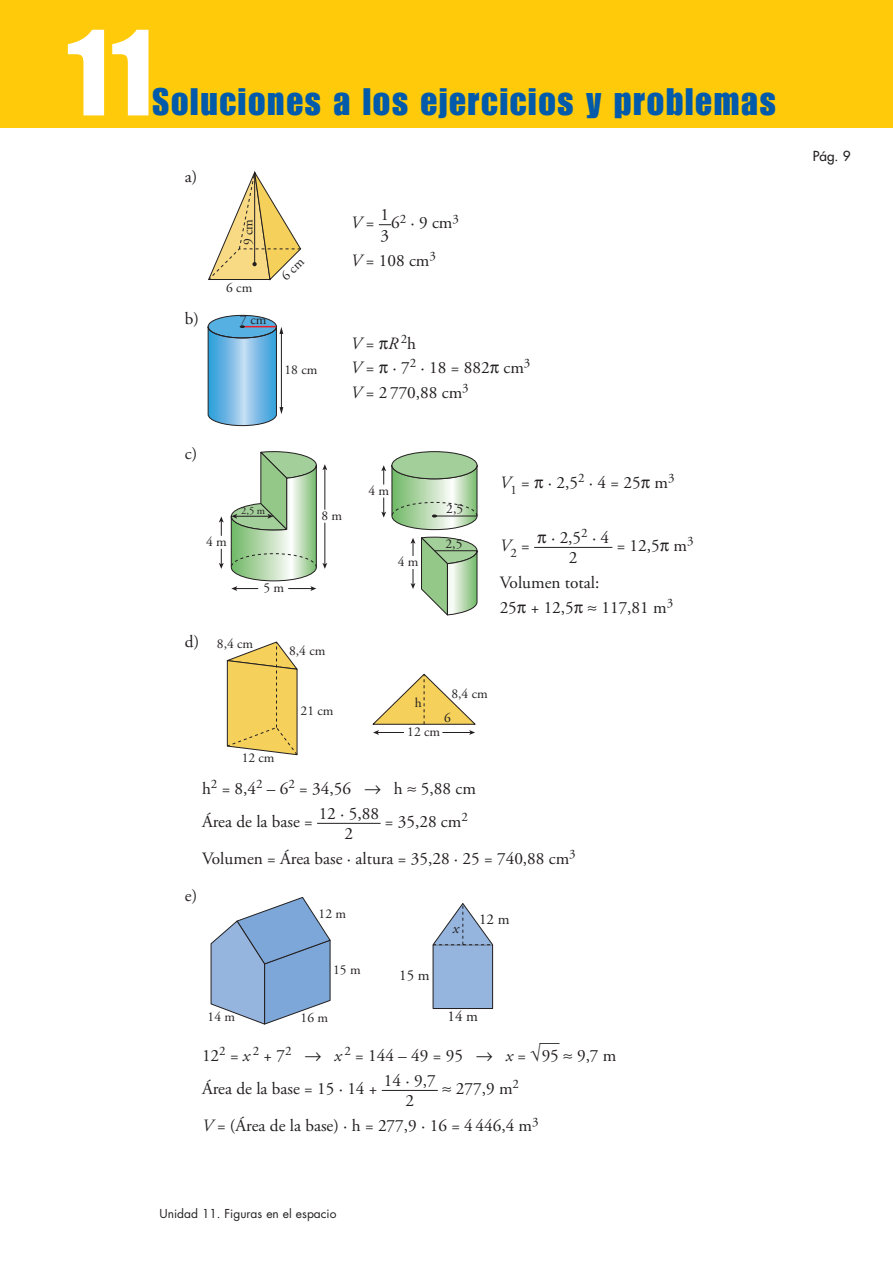
<style>
.page{position:relative;width:893px;height:1263px;background:#fff}
.page>*{position:absolute;margin:0;border:0;box-sizing:border-box;transform-origin:0 0}
.t1{font:120px "Impact";color:#fff}
.t2{font:37.5px "Impact";letter-spacing:.05em;color:#015aaa}
.t3{font:17.25px/20.2px "Adobe Garamond";color:#231f20}
.t4{font:italic 17.25px "Adobe Garamond";color:#231f20}
.t5{font:17.25px "Adobe Garamond";color:#231f20;scale:1.15 1}
.t6{font:15px "Adobe Garamond";color:#231f20}
.t7{font:italic 15px "Adobe Garamond";color:#231f20}
.t8{font:13.5px "Adobe Garamond";color:#231f20}
.t9{font:13.5px "Futura";color:#231f20}
.t10{font:12px "Futura";color:#231f20}
.t11{font:10.5px "Adobe Garamond";color:#231f20}
.s1{font-style:italic}
.s2{font-family:"Anaya Math 1"}
.s3{font-style:normal}
.s4{font-family:"Anaya Math 1";font-size:19.5px}
</style>
<div class="page">
<div style="left:0;top:0;width:893px;height:128px;background:#feca0a"></div>
<hr style="left:382px;top:1090px;width:56px;height:1px;background:#231f20">
<div style="left:433px;top:945px;width:60px;height:64px;background:#95b5de"></div>
<div style="left:433px;top:944px;width:60px;height:65px;border:1px solid #231f20"></div>
<svg style="left:432px;top:903px;width:62px;height:43px"></svg>
<svg style="left:210px;top:897px;width:121px;height:128px"></svg>
<hr style="left:317px;top:823px;width:64px;height:1px;background:#231f20">
<svg style="left:226px;top:641px;width:72px;height:115px;background:#eacd71"></svg>
<svg style="left:372px;top:674px;width:104px;height:61px"></svg>
<div style="left:392px;top:452px;width:85px;height:27px;background:#a3cf9a;border-radius:50%"></div>
<div style="left:392px;top:451px;width:85px;height:28px;border:1px solid #231f20;border-radius:50%"></div>
<svg style="left:219px;top:517px;width:5px;height:19px"></svg>
<svg style="left:219px;top:549px;width:5px;height:20px"></svg>
<svg style="left:230px;top:451px;width:97px;height:140px"></svg>
<svg style="left:381px;top:465px;width:97px;height:65px"></svg>
<svg style="left:411px;top:537px;width:66px;height:79px"></svg>
<hr style="left:534px;top:547px;width:78px;height:1px;background:#231f20">
<div style="left:208px;top:315px;width:68px;height:23px;background:#57b0e2;border-radius:50%"></div>
<div style="left:208px;top:315px;width:69px;height:23px;border:1px solid #231f20;border-radius:50%"></div>
<svg style="left:208px;top:325px;width:75px;height:101px;background:#79b5da"></svg>
<svg style="left:379px;top:224px;width:12px;height:1px"></svg>
<svg style="left:208px;top:171px;width:94px;height:110px"></svg>
<h1 class="t1" style="left:64px;top:30px;width:90px">11</h1>
<h2 class="t2" style="left:153px;top:89px;width:625px">Soluciones a los ejercicios y problemas</h2>
<p class="t3" style="left:185px;top:168px;width:14px">a)</p>
<p class="t3" style="left:185px;top:310px;width:16px">b)</p>
<p class="t8" style="left:243px;top:245px;width:28px;rotate:-90deg">9 cm</p>
<p class="t8" style="left:226px;top:282px;width:28px">6 cm</p>
<p class="t8" style="left:240px;top:314px;width:28px">7 cm</p>
<p class="t8" style="left:285px;top:364px;width:34px">18 cm</p>
<p class="t3" style="left:381px;top:206px;width:10px">1<br>3</p>
<p class="t3" style="left:351px;top:206px;width:110px;line-height:37.2px"><span class="s1">V</span> = 6<sup>2</sup> · 9 cm<sup>3<br></sup><span class="s1">V</span> = 108 cm<sup>3</sup></p>
<p class="t3" style="left:351px;top:332px;width:181px;line-height:24.5px"><span class="s1">V</span> = <span class="s2">π</span><span class="s1">R</span><sup>2</sup>h<br><span class="s1">V</span> = <span class="s2">π</span> · 7<sup>2</sup> · 18 = 882<span class="s2">π</span> cm<sup>3<br></sup><span class="s1">V</span> = 2 770,88 cm<sup>3</sup></p>
<p class="t3" style="left:185px;top:445px;width:14px">c)</p>
<p class="t3" style="left:185px;top:633px;width:16px">d)</p>
<p class="t8" style="left:206px;top:536px;width:22px">4 m</p>
<p class="t8" style="left:368px;top:485px;width:22px">4 m</p>
<p class="t3" style="left:500px;top:474px;width:176px"><span class="s1">V</span><sub>1</sub> = <span class="s2">π</span> · 2,5<sup>2</sup> · 4 = 25<span class="s2">π</span> m<sup>3</sup></p>
<p class="t11" style="left:241px;top:507px;width:26px">2,5 m</p>
<p class="t8" style="left:446px;top:503px;width:18px">2,5</p>
<p class="t8" style="left:445px;top:538px;width:18px">2,5</p>
<p class="t3" style="left:537px;top:529px;width:73px;text-align:center"><span class="s2">π</span> · 2,5<sup>2</sup> · 4<br>2</p>
<p class="t8" style="left:321px;top:510px;width:22px">8 m</p>
<p class="t4" style="left:500px;top:538px;width:32px">V<sub>2</sub> <span class="s3">=</span></p>
<p class="t3" style="left:617px;top:537px;width:78px">= 12,5<span class="s2">π</span> m<sup>3</sup></p>
<p class="t3" style="left:500px;top:572px;width:175px;line-height:24.5px">Volumen total:<br>25<span class="s2">π</span> + 12,5<span class="s2">π ≈</span> 117,81 m<sup>3</sup></p>
<p class="t8" style="left:398px;top:557px;width:22px">4 m</p>
<p class="t8" style="left:263px;top:582px;width:22px">5 m</p>
<p class="t8" style="left:217px;top:639px;width:38px">8,4 cm</p>
<p class="t8" style="left:289px;top:645px;width:38px">8,4 cm</p>
<p class="t8" style="left:242px;top:752px;width:34px">12 cm</p>
<p class="t8" style="left:301px;top:705px;width:34px">21 cm</p>
<p class="t8" style="left:415px;top:697px;width:8px">h</p>
<p class="t8" style="left:451px;top:689px;width:38px">8,4 cm</p>
<p class="t8" style="left:444px;top:712px;width:8px">6</p>
<p class="t8" style="left:407px;top:726px;width:34px">12 cm</p>
<p class="t3" style="left:202px;top:774px;width:275px;line-height:33px">h<sup>2</sup> = 8,4<sup>2</sup> – 6<sup>2</sup> = 34,56 <span class="s2">8</span> h <span class="s2">≈</span> 5,88 cm<br>Área de la base =</p>
<p class="t3" style="left:319px;top:805px;width:62px;text-align:center">12 · 5,88<br>2</p>
<p class="t3" style="left:202px;top:804px;width:375px;line-height:37.2px;text-indent:183px">= 35,28 cm<sup>2<br></sup>Volumen = Área base · altura = 35,28 · 25 = 740,88 cm<sup>3</sup></p>
<p class="t3" style="left:185px;top:887px;width:14px">e)</p>
<p class="t8" style="left:319px;top:908px;width:29px">12 m</p>
<p class="t7" style="left:453px;top:923px;width:8px">x</p>
<p class="t6" style="left:479px;top:913px;width:32px">12 m</p>
<p class="t8" style="left:208px;top:1012px;width:29px">14 m</p>
<p class="t8" style="left:333px;top:965px;width:29px">15 m</p>
<p class="t8" style="left:301px;top:1013px;width:29px">16 m</p>
<p class="t6" style="left:399px;top:969px;width:32px">15 m</p>
<p class="t6" style="left:447px;top:1010px;width:32px">14 m</p>
<p class="t5" style="left:540px;top:1034px;width:19px">—</p>
<p class="t3" style="left:202px;top:1047px;width:416px">12<sup>2</sup> = <span class="s1">x</span> <sup>2</sup> + 7<sup>2</sup> <span class="s2">8</span> <span class="s1">x</span> <sup>2</sup> = 144 – 49 = 95 <span class="s2">8</span> <span class="s1">x</span> = <span class="s4">√</span>95 <span class="s2">≈</span> 9,7 m</p>
<p class="t3" style="left:384px;top:1072px;width:53px;text-align:center">14 · 9,7<br>2</p>
<p class="t3" style="left:202px;top:1080px;width:177px">Área de la base = 15 · 14 +</p>
<p class="t3" style="left:202px;top:1071px;width:338px;line-height:37.2px;text-indent:240px"><span class="s2">≈</span> 277,9 m<sup>2<br></sup><span class="s1">V</span> = (Área de la base) · h = 277,9 · 16 = 4 446,4 m<sup>3</sup></p>
<p class="t10" style="left:159px;top:1208px;width:178px">Unidad 11. Figuras en el espacio</p>
<p class="t9" style="left:813px;top:149px;width:39px">Pág. 9</p>
</div>
